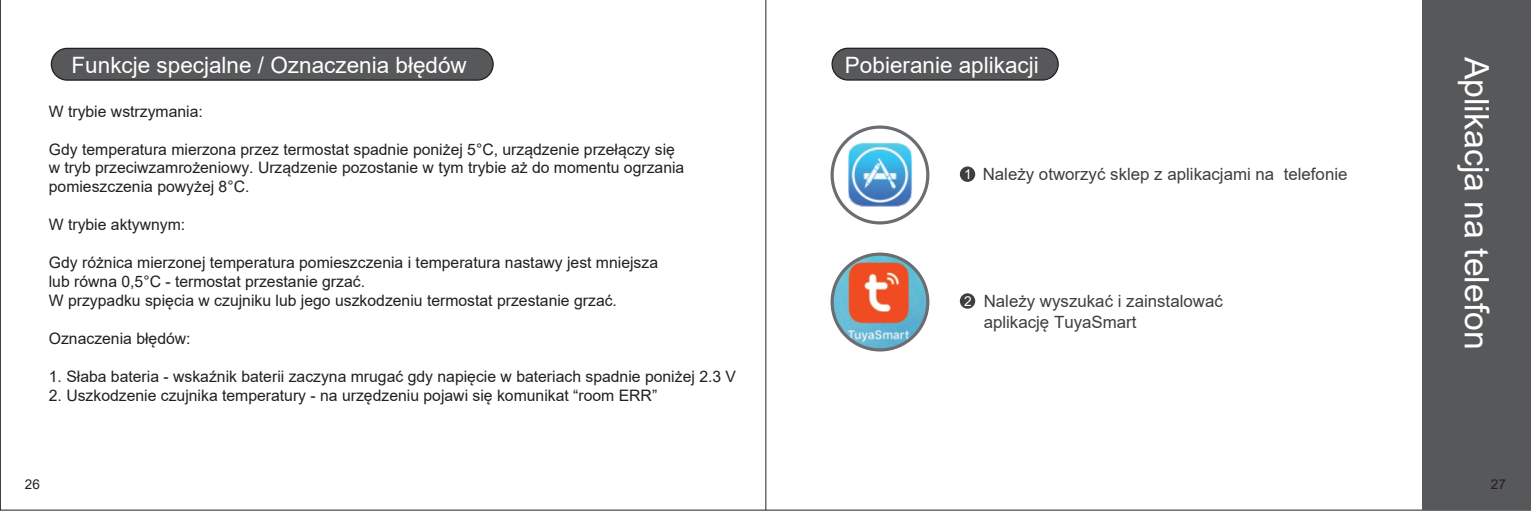
<style>
.page{position:relative;width:1531px;height:511px;background:#fff}
.page>*{position:absolute;margin:0;border:0;box-sizing:border-box;transform-origin:0 0}
.t1{font:33.75px "Arial";color:#fff}
.t2{font:22.5px "Arial";color:#fff}
.t3{font:16.88px/20.2px "Arial";color:#3e3e3f}
.t4{font:15.75px/18.9px "Arial";color:#231f20}
.t5{font:13.72px "Arial";color:#fff}
.t6{font:13.5px "Arial";color:#231f20}
</style>
<div class="page">
<div style="left:51px;top:48px;width:442px;height:32px;background:#57585a;border-radius:16px"></div>
<div style="left:51px;top:48px;width:443px;height:33px;border:1px solid #231f20;border-radius:16px"></div>
<hr style="left:765px;top:0;width:1px;height:509px;background:#231f20">
<div style="left:1422px;top:0;width:109px;height:509px;background:#57585a"></div>
<svg style="left:832px;top:127px;width:96px;height:96px"></svg>
<img style="left:846px;top:141px;width:68px;height:69px">
<div style="left:830px;top:125px;width:99px;height:99px;border:3px solid #6c6d70;border-radius:50%"></div>
<img style="left:832px;top:254px;width:96px;height:95px;border-radius:48px">
<div style="left:830px;top:252px;width:99px;height:99px;border:3px solid #6c6d70;border-radius:50%"></div>
<div style="left:960px;top:293px;width:15px;height:15px;background:#3e3e3f;border-radius:50%"></div>
<div style="left:960px;top:166px;width:15px;height:16px;background:#3e3e3f;border-radius:50%"></div>
<div style="left:832px;top:48px;width:226px;height:32px;background:#57585a;border-radius:16px"></div>
<div style="left:831px;top:48px;width:228px;height:33px;border:1px solid #231f20;border-radius:16px"></div>
<h2 class="t2" style="left:72px;top:50px;width:397px">Funkcje specjalne / Oznaczenia błędów</h2>
<p class="t4" style="left:49px;top:101px;width:156px">W trybie wstrzymania:</p>
<p class="t4" style="left:49px;top:139px;width:637px">Gdy temperatura mierzona przez termostat spadnie poniżej 5°C, urządzenie przełączy się w tryb przeciwzamrożeniowy. Urządzenie pozostanie w tym trybie aż do momentu ogrzania pomieszczenia powyżej 8°C.</p>
<p class="t4" style="left:49px;top:215px;width:138px">W trybie aktywnym:</p>
<p class="t4" style="left:49px;top:253px;width:611px">Gdy różnica mierzonej temperatura pomieszczenia i temperatura nastawy jest mniejsza lub równa 0,5°C - termostat przestanie grzać.<br>W przypadku spięcia w czujniku lub jego uszkodzeniu termostat przestanie grzać.</p>
<p class="t4" style="left:49px;top:328px;width:143px">Oznaczenia błędów:</p>
<p class="t4" style="left:49px;top:366px;width:689px">1. Słaba bateria - wskaźnik baterii zaczyna mrugać gdy napięcie w bateriach spadnie poniżej 2.3 V</p>
<p class="t4" style="left:49px;top:385px;width:610px">2. Uszkodzenie czujnika temperatury - na urzędzeniu pojawi się komunikat “room ERR”</p>
<p class="t6" style="left:25px;top:474px;width:17px">26</p>
<h2 class="t2" style="left:845px;top:49px;width:195px">Pobieranie aplikacji</h2>
<p class="t5" style="left:964px;top:165px;width:9px">1</p>
<p class="t3" style="left:982px;top:163px;width:366px">Należy otworzyć sklep z aplikacjami na telefonie</p>
<p class="t5" style="left:964px;top:291px;width:9px">2</p>
<p class="t3" style="left:984px;top:291px;width:241px">Należy wyszukać i zainstalować aplikację TuyaSmart</p>
<h1 class="t1" style="left:1499px;top:57px;width:294px;rotate:90deg">Aplikacja na telefon</h1>
<p class="t6" style="left:1491px;top:474px;width:17px">27</p>
</div>
